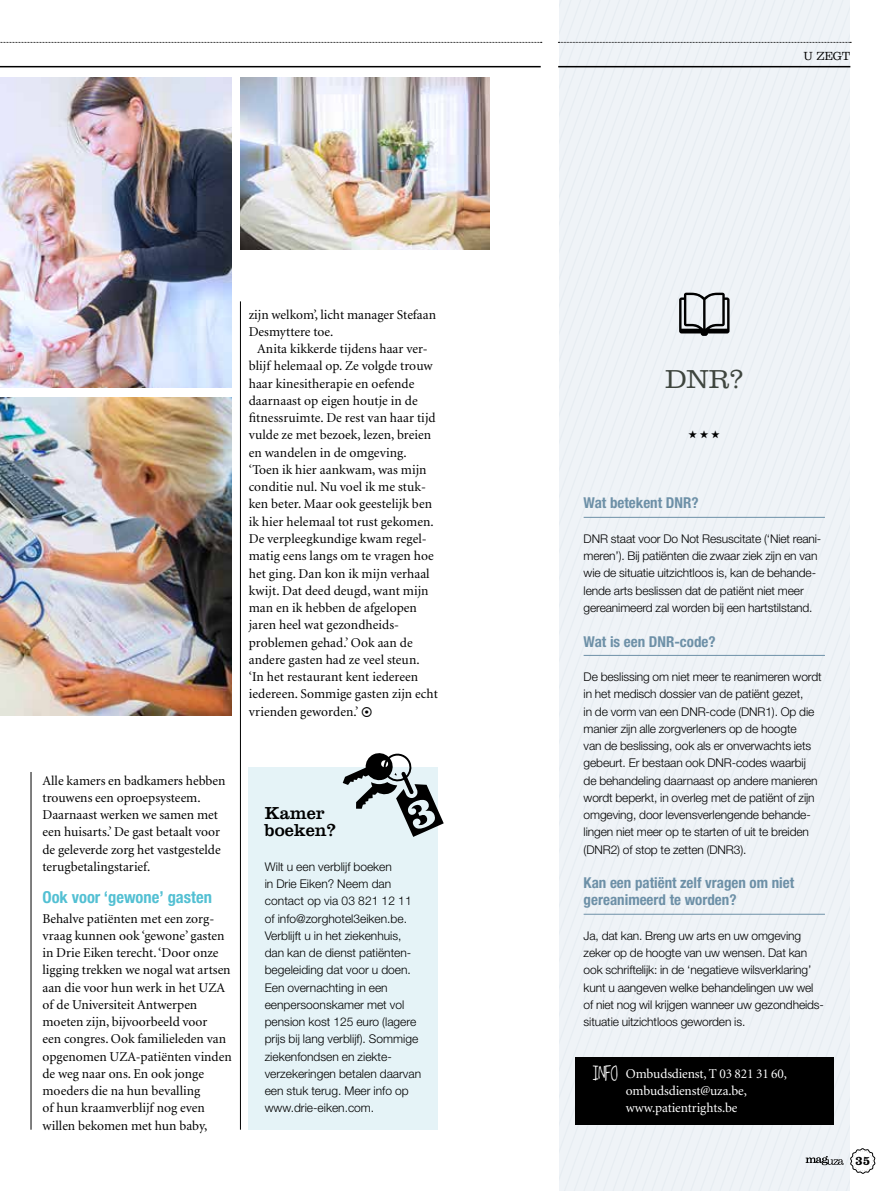
<style>
.page{position:relative;width:893px;height:1191px;background:#fff}
.page>*{position:absolute;margin:0;border:0;box-sizing:border-box;transform-origin:0 0}
.t1{font:300 27px "Clarendon";color:#3e453e}
.t2{font:18px/17.2px "Clarendon";color:#000}
.t3{font:700 condensed 16.5px "Helvetica Neue LT Std";color:#53c0d3}
.t4{font:700 condensed 15px/17.2px "Helvetica Neue LT Std";color:#6d90a7}
.t5{font:13.5px/17.2px "Minion LT";color:#000}
.t6{font:13.5px/17.2px "Minion LT";letter-spacing:-.01em;color:#fff}
.t7{font:300 12px/17.2px "Helvetica Neue LT Std";letter-spacing:-.01em;color:#000}
.t8{font:10.5px "Belizio";color:#000}
.t9{font:700 10.5px "Belizio";color:#000}
.s1{font-family:"Overth E Mo On";font-size:22.5px}
</style>
<div class="page">
<div style="left:558px;top:0;width:292px;height:1191px;background:#eff3f7"></div>
<svg style="left:850px;top:1148px;width:25px;height:25px"></svg>
<svg style="left:806px;top:1156px;width:38px;height:9px"></svg>
<hr style="left:240px;top:301px;width:1px;height:828px;background:#000">
<hr style="left:31px;top:772px;width:1px;height:357px;background:#000">
<svg style="left:0;top:42px;width:542px;height:1px"></svg>
<hr style="left:0;top:66px;width:541px;height:1px;background:#000">
<svg style="left:558px;top:42px;width:293px;height:1px"></svg>
<hr style="left:558px;top:66px;width:292px;height:1px;background:#000">
<svg style="left:679px;top:293px;width:50px;height:43px"></svg>
<hr style="left:584px;top:517px;width:241px;height:1px;background:#6d90a7">
<hr style="left:584px;top:655px;width:241px;height:1px;background:#6d90a7">
<hr style="left:584px;top:914px;width:241px;height:1px;background:#6d90a7">
<div style="left:575px;top:1057px;width:258px;height:68px;background:#000"></div>
<div style="left:249px;top:767px;width:189px;height:362px;background:#e5f3f7"></div>
<img style="left:0;top:397px;width:232px;height:318px">
<img style="left:0;top:77px;width:232px;height:311px">
<svg style="left:343px;top:753px;width:101px;height:84px"></svg>
<img style="left:241px;top:77px;width:249px;height:173px">
<svg style="left:689px;top:430px;width:31px;height:8px"></svg>
<p class="t5" style="left:249px;top:306px;width:189px">zijn welkom’, licht manager Stefaan<br>Desmyttere toe.</p>
<p class="t5" style="left:249px;top:341px;width:191px;text-indent:9px">Anita kikkerde tijdens haar ver&shy;blijf helemaal op. Ze volgde trouw haar kinesitherapie en oefende daarnaast op eigen houtje in de fitnessruimte. De rest van haar tijd vulde ze met bezoek, lezen, breien en wandelen in de omgeving. ‘Toen ik hier aankwam, was mijn conditie nul. Nu voel ik me stuk&shy;ken beter. Maar ook geestelijk ben ik hier helemaal tot rust gekomen.<br>De verpleegkundige kwam regel&shy;matig eens langs om te vragen hoe het ging. Dan kon ik mijn verhaal kwijt. Dat deed deugd, want mijn man en ik hebben de afgelopen jaren heel wat gezondheids&shy;problemen gehad.’ Ook aan de andere gasten had ze veel steun. ‘In het restaurant kent iedereen iedereen. Sommige gasten zijn echt vrienden geworden.’</p>
<p class="t5" style="left:43px;top:772px;width:185px">Alle kamers en badkamers hebben trouwens een oproepsysteem.<br>Daarnaast werken we samen met een huisarts.’ De gast betaalt voor de geleverde zorg het vastgestelde terugbetalingstarief.</p>
<h3 class="t3" style="left:43px;top:887px;width:171px">Ook voor ‘gewone’ gasten</h3>
<p class="t5" style="left:43px;top:910px;width:191px">Behalve patiënten met een zorg&shy;vraag kunnen ook ‘gewone’ gasten in Drie Eiken terecht. ‘Door onze ligging trekken we nogal wat artsen aan die voor hun werk in het UZA of de Universiteit Antwerpen moeten zijn, bijvoorbeeld voor<br>een congres. Ook familieleden van opgenomen UZA-patiënten vinden de weg naar ons. En ook jonge moeders die na hun bevalling<br>of hun kraamverblijf nog even willen bekomen met hun baby,</p>
<h2 class="t2" style="left:265px;top:804px;width:73px">Kamer boeken?</h2>
<p class="t7" style="left:265px;top:857px;width:158px">Wilt u een verblijf boeken<br>in Drie Eiken? Neem dan contact op via 03 821 12 11 of info@zorghotel3eiken.be.<br>Verblijft u in het ziekenhuis, dan kan de dienst patiënten&shy;begeleiding dat voor u doen.<br>Een overnachting in een eenpersoonskamer met vol pension kost 125 euro (lagere prijs bij lang verblijf). Sommige ziekenfondsen en ziekte&shy;verzekeringen betalen daarvan een stuk terug. Meer info op www.drie-eiken.com.</p>
<p class="t8" style="left:803px;top:49px;width:49px">U ZEGT</p>
<h1 class="t1" style="left:665px;top:363px;width:80px">DNR?</h1>
<p class="t4" style="left:584px;top:494px;width:116px">Wat betekent DNR?</p>
<p class="t7" style="left:584px;top:530px;width:239px">DNR staat voor Do Not Resuscitate (‘Niet reani&shy;meren’). Bij patiënten die zwaar ziek zijn en van wie de situatie uitzichtloos is, kan de behande&shy;lende arts beslissen dat de patiënt niet meer gereanimeerd zal worden bij een hartstilstand.</p>
<p class="t4" style="left:584px;top:632px;width:134px">Wat is een DNR-code?</p>
<p class="t7" style="left:584px;top:668px;width:240px">De beslissing om niet meer te reanimeren wordt in het medisch dossier van de patiënt gezet,<br>in de vorm van een DNR-code (DNR1). Op die manier zijn alle zorgverleners op de hoogte<br>van de beslissing, ook als er onverwachts iets gebeurt. Er bestaan ook DNR-codes waarbij de behandeling daarnaast op andere manieren wordt beperkt, in overleg met de patiënt of zijn omgeving, door levensverlengende behande&shy;lingen niet meer op te starten of uit te breiden (DNR2) of stop te zetten (DNR3).</p>
<p class="t4" style="left:584px;top:874px;width:212px">Kan een patiënt zelf vragen om niet gereanimeerd te worden?</p>
<p class="t7" style="left:584px;top:926px;width:242px">Ja, dat kan. Breng uw arts en uw omgeving zeker op de hoogte van uw wensen. Dat kan ook schriftelijk: in de ‘negatieve wilsverklaring’ kunt u aangeven welke behandelingen uw wel of niet nog wil krijgen wanneer uw gezondheids&shy;situatie uitzichtloos geworden is.</p>
<p class="t6" style="left:626px;top:1065px;width:163px;text-indent:-33px"><span class="s1">Info</span> Ombudsdienst, T 03 821 31 60, ombudsdienst@uza.be, www.patientrights.be</p>
<p class="t9" style="left:856px;top:1153px;width:16px">35</p>
</div>
